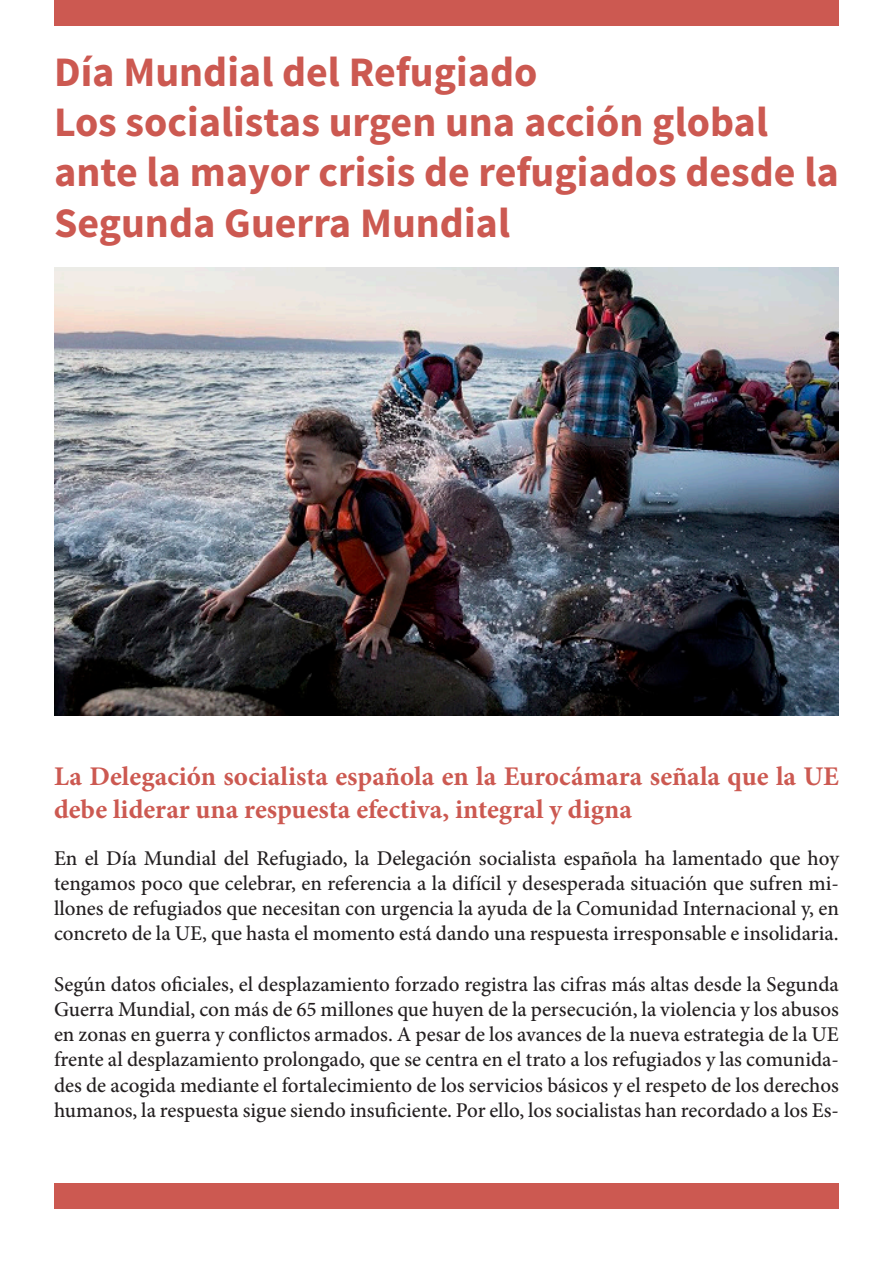
<style>
.page{position:relative;width:893px;height:1263px;background:#fff}
.page>*{position:absolute;margin:0;border:0;box-sizing:border-box;transform-origin:0 0}
.t1{font:700 42px/50.4px "Source Sans Pro";color:#cc5951}
.t2{font:700 27px/32.4px "Minion Pro";color:#cc5951}
.t3{font:500 21px/25.2px "Minion Pro";color:#231f20;text-align:justify}
</style>
<div class="page">
<div style="left:54px;top:1183px;width:785px;height:26px;background:#cc5951"></div>
<div style="left:54px;top:0;width:785px;height:26px;background:#cc5951"></div>
<img style="left:54px;top:268px;width:785px;height:447px">
<p class="t1" style="left:54px;top:48px;width:485px">Día Mundial del Refugiado</p>
<p class="t1" style="left:54px;top:98px;width:786px">Los socialistas urgen una acción global ante la mayor crisis de refugiados desde la<br>Segunda Guerra Mundial</p>
<p class="t2" style="left:54px;top:760px;width:786px">La Delegación socialista española en la Eurocámara señala que la UE debe liderar una respuesta efectiva, integral y digna</p>
<p class="t3" style="left:54px;top:845px;width:787px">En el Día Mundial del Refugiado, la Delegación socialista española ha lamentado que hoy tengamos poco que celebrar, en referencia a la difícil y desesperada situación que sufren mi&shy;llones de refugiados que necesitan con urgencia la ayuda de la Comunidad Internacional y, en concreto de la UE, que hasta el momento está dando una respuesta irresponsable e insolidaria.</p>
<p class="t3" style="left:54px;top:971px;width:786px">Según datos oficiales, el desplazamiento forzado registra las cifras más altas desde la Segunda Guerra Mundial, con más de 65 millones que huyen de la persecución, la violencia y los abusos en zonas en guerra y conflictos armados. A pesar de los avances de la nueva estrategia de la UE frente al desplazamiento prolongado, que se centra en el trato a los refugiados y las comunida&shy;des de acogida mediante el fortalecimiento de los servicios básicos y el respeto de los derechos humanos, la respuesta sigue siendo insuficiente. Por ello, los socialistas han recordado a los Es-</p>
</div>
